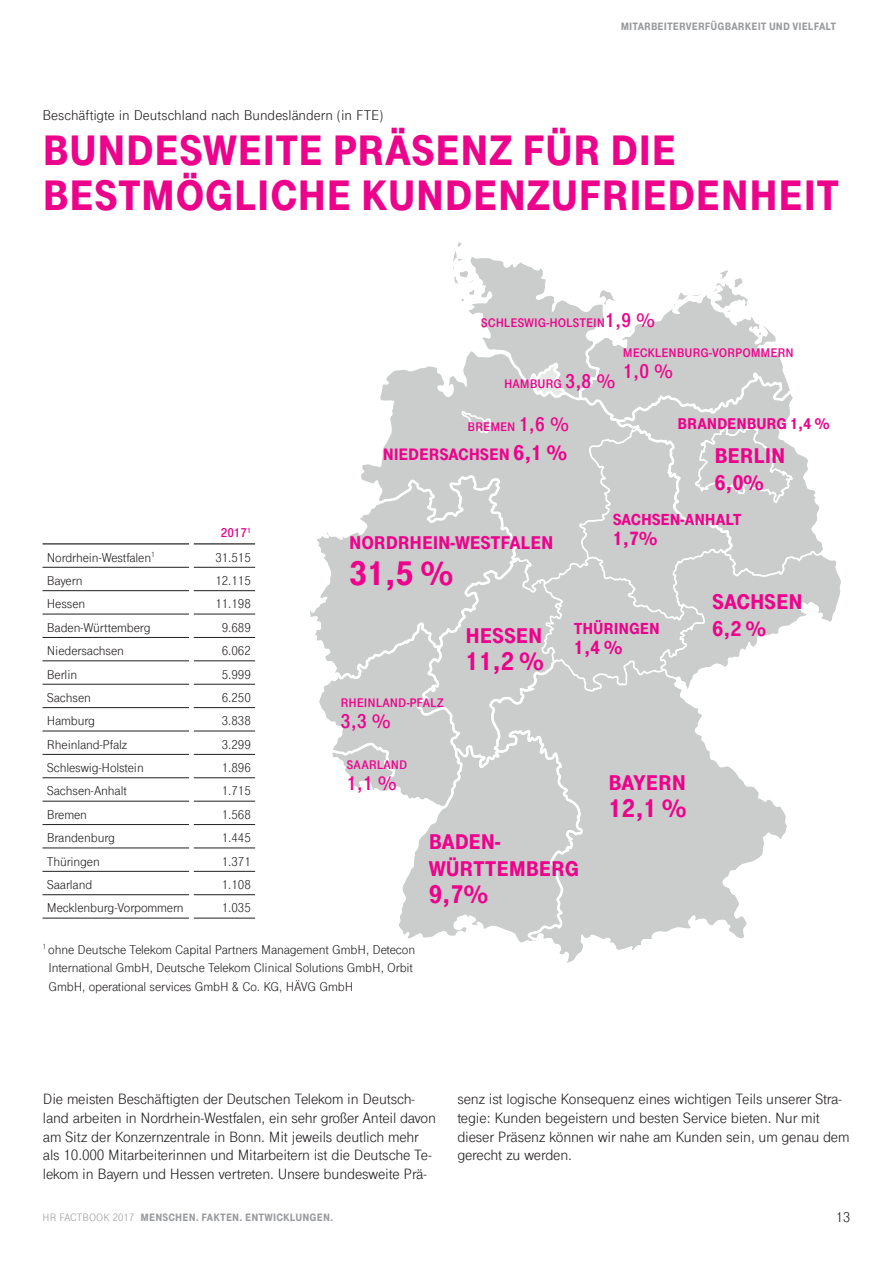
<style>
.page{position:relative;width:893px;height:1263px;background:#fff}
.page>*{position:absolute;margin:0;border:0;box-sizing:border-box;transform-origin:0 0}
.t1{font:900 45px/45px "Tele Grotesk Next";color:#ed028c}
.t2{font:900 36px "Tele Grotesk Next";color:#ed028c}
.t3{font:900 27px "Tele Grotesk Next";color:#ed028c}
.t4{font:900 22.5px/27px "Tele Grotesk Next";letter-spacing:-.005em;color:#ed028c}
.t5{font:700 21px "Tele Grotesk Next";color:#ed028c}
.t6{font:900 20.25px "Tele Grotesk Next";color:#ed028c}
.t7{font:900 19.5px "Tele Grotesk Next";letter-spacing:-.005em;color:#ed028c}
.t8{font:900 17.55px "Tele Grotesk Next";letter-spacing:-.005em;color:#ed028c}
.t9{font:900 16.8px "Tele Grotesk Next";letter-spacing:-.005em;color:#ed028c}
.t10{font:900 16.5px "Tele Grotesk Next";letter-spacing:-.005em;color:#ed028c}
.t11{font:15.75px/18.8px "Tele Grotesk Next";letter-spacing:-.01em;color:#231f20}
.t12{font:15px "Tele Grotesk Next";color:#231f20}
.t13{font:13.5px/18.8px "Tele Grotesk Next";letter-spacing:-.005em;color:#231f20}
.t14{font:700 13.5px "Tele Grotesk Next";color:#ed028c}
.t15{font:700 13.2px "Tele Grotesk Next";letter-spacing:-.005em;color:#ed028c}
.t16{font:900 11.25px "Tele Grotesk Next";letter-spacing:.01em;color:#999b9e}
.s1{font-size:21px}
.s2{font-size:22.5px}
.s3{font-weight:400}
</style>
<div class="page">
<svg style="left:310px;top:242px;width:531px;height:704px"></svg>
<hr style="left:43px;top:543px;width:146px;height:1px;background:#231f20">
<hr style="left:194px;top:543px;width:61px;height:1px;background:#231f20">
<hr style="left:43px;top:567px;width:146px;height:1px;background:#231f20">
<hr style="left:194px;top:567px;width:61px;height:1px;background:#231f20">
<hr style="left:43px;top:590px;width:146px;height:1px;background:#231f20">
<hr style="left:194px;top:590px;width:61px;height:1px;background:#231f20">
<hr style="left:43px;top:614px;width:146px;height:1px;background:#231f20">
<hr style="left:194px;top:614px;width:61px;height:1px;background:#231f20">
<hr style="left:43px;top:637px;width:146px;height:1px;background:#231f20">
<hr style="left:194px;top:637px;width:61px;height:1px;background:#231f20">
<hr style="left:43px;top:661px;width:146px;height:1px;background:#231f20">
<hr style="left:194px;top:661px;width:61px;height:1px;background:#231f20">
<hr style="left:43px;top:684px;width:146px;height:1px;background:#231f20">
<hr style="left:194px;top:684px;width:61px;height:1px;background:#231f20">
<hr style="left:43px;top:707px;width:146px;height:1px;background:#231f20">
<hr style="left:194px;top:707px;width:61px;height:1px;background:#231f20">
<hr style="left:43px;top:731px;width:146px;height:1px;background:#231f20">
<hr style="left:194px;top:731px;width:61px;height:1px;background:#231f20">
<hr style="left:43px;top:754px;width:146px;height:1px;background:#231f20">
<hr style="left:194px;top:754px;width:61px;height:1px;background:#231f20">
<hr style="left:43px;top:777px;width:146px;height:1px;background:#231f20">
<hr style="left:194px;top:777px;width:61px;height:1px;background:#231f20">
<hr style="left:43px;top:801px;width:146px;height:1px;background:#231f20">
<hr style="left:194px;top:801px;width:61px;height:1px;background:#231f20">
<hr style="left:43px;top:824px;width:146px;height:1px;background:#231f20">
<hr style="left:194px;top:824px;width:61px;height:1px;background:#231f20">
<hr style="left:43px;top:848px;width:146px;height:1px;background:#231f20">
<hr style="left:194px;top:848px;width:61px;height:1px;background:#231f20">
<hr style="left:43px;top:871px;width:146px;height:1px;background:#231f20">
<hr style="left:194px;top:871px;width:61px;height:1px;background:#231f20">
<hr style="left:43px;top:894px;width:146px;height:1px;background:#231f20">
<hr style="left:194px;top:894px;width:61px;height:1px;background:#231f20">
<hr style="left:43px;top:918px;width:146px;height:1px;background:#231f20">
<hr style="left:194px;top:918px;width:61px;height:1px;background:#231f20">
<p class="t16" style="left:621px;top:20px;width:217px">MITARBEITERVERFÜGBARKEIT UND VIELFALT</p>
<p class="t12" style="left:43px;top:106px;width:342px">Beschäftigte in Deutschland nach Bundesländern (in FTE)</p>
<h1 class="t1" style="left:43px;top:128px;width:798px">BUNDESWEITE PRÄSENZ FÜR DIE<br>BESTMÖGLICHE KUNDENZUFRIEDENHEIT</h1>
<p class="t15" style="left:481px;top:316px;width:175px">SCHLESWIG-HOLSTEIN<span class="s1">1,9 %</span></p>
<p class="t15" style="left:504px;top:376px;width:112px">HAMBURG <span class="s1">3,8 %</span></p>
<p class="t15" style="left:623px;top:345px;width:172px">MECKLENBURG-VORPOMMERN</p>
<h3 class="t5" style="left:623px;top:360px;width:51px">1,0 %</h3>
<p class="t15" style="left:468px;top:419px;width:103px">BREMEN <span class="s1">1,6 %</span></p>
<p class="t8" style="left:383px;top:444px;width:186px">NIEDERSACHSEN <span class="s2">6,1 %</span></p>
<p class="t10" style="left:677px;top:414px;width:154px">BRANDENBURG 1,4 %</p>
<h3 class="t4" style="left:714px;top:442px;width:73px">BERLIN<br>6,0%</h3>
<p class="t9" style="left:613px;top:510px;width:130px">SACHSEN-ANHALT</p>
<p class="t6" style="left:613px;top:527px;width:46px">1,7%</p>
<p class="t14" style="left:221px;top:525px;width:32px">2017<sup>1</sup></p>
<p class="t7" style="left:349px;top:531px;width:206px">NORDRHEIN-WESTFALEN</p>
<h2 class="t2" style="left:349px;top:553px;width:105px">31,5 %</h2>
<p class="t13" style="left:47px;top:548px;width:110px">Nordrhein-Westfalen<sup>1</sup></p>
<p class="t13" style="left:215px;top:548px;width:37px">31.515</p>
<p class="t13" style="left:47px;top:571px;width:37px">Bayern</p>
<p class="t13" style="left:215px;top:571px;width:37px">12.115</p>
<p class="t13" style="left:47px;top:595px;width:40px">Hessen</p>
<p class="t13" style="left:215px;top:595px;width:37px">11.198</p>
<p class="t13" style="left:47px;top:618px;width:105px">Baden-Württemberg</p>
<p class="t13" style="left:222px;top:618px;width:30px">9.689</p>
<p class="t13" style="left:47px;top:641px;width:79px">Niedersachsen</p>
<p class="t13" style="left:222px;top:641px;width:30px">6.062</p>
<p class="t13" style="left:47px;top:665px;width:32px">Berlin</p>
<p class="t13" style="left:222px;top:665px;width:30px">5.999</p>
<p class="t13" style="left:47px;top:688px;width:46px">Sachsen</p>
<p class="t13" style="left:222px;top:688px;width:30px">6.250</p>
<p class="t13" style="left:47px;top:712px;width:50px">Hamburg</p>
<p class="t13" style="left:222px;top:712px;width:30px">3.838</p>
<p class="t13" style="left:47px;top:735px;width:82px">Rheinland-Pfalz</p>
<p class="t13" style="left:222px;top:735px;width:30px">3.299</p>
<p class="t13" style="left:47px;top:758px;width:99px">Schleswig-Holstein</p>
<p class="t13" style="left:222px;top:758px;width:30px">1.896</p>
<p class="t13" style="left:47px;top:782px;width:82px">Sachsen-Anhalt</p>
<p class="t13" style="left:222px;top:782px;width:30px">1.715</p>
<p class="t13" style="left:47px;top:805px;width:42px">Bremen</p>
<p class="t13" style="left:222px;top:805px;width:30px">1.568</p>
<p class="t13" style="left:47px;top:828px;width:70px">Brandenburg</p>
<p class="t13" style="left:222px;top:828px;width:30px">1.445</p>
<p class="t13" style="left:47px;top:852px;width:55px">Thüringen</p>
<p class="t13" style="left:222px;top:852px;width:30px">1.371</p>
<p class="t13" style="left:47px;top:875px;width:47px">Saarland</p>
<p class="t13" style="left:222px;top:875px;width:30px">1.108</p>
<p class="t13" style="left:47px;top:899px;width:139px">Mecklenburg-Vorpommern</p>
<p class="t13" style="left:222px;top:899px;width:30px">1.035</p>
<p class="t13" style="left:49px;top:940px;width:368px;text-indent:-6px"><sup>1</sup> ohne Deutsche Telekom Capital Partners Management GmbH, Detecon<br>International GmbH, Deutsche Telekom Clinical Solutions GmbH, Orbit<br>GmbH, operational services GmbH &amp; Co. KG, HÄVG GmbH</p>
<h3 class="t4" style="left:712px;top:588px;width:92px">SACHSEN<br>6,2 %</h3>
<p class="t9" style="left:574px;top:619px;width:87px">THÜRINGEN</p>
<p class="t6" style="left:574px;top:636px;width:50px">1,4 %</p>
<h3 class="t4" style="left:466px;top:623px;width:78px">HESSEN</h3>
<h3 class="t3" style="left:466px;top:646px;width:79px">11,2 %</h3>
<p class="t15" style="left:341px;top:696px;width:105px">RHEINLAND-PFALZ</p>
<h3 class="t5" style="left:341px;top:710px;width:51px">3,3 %</h3>
<p class="t15" style="left:347px;top:757px;width:62px">SAARLAND</p>
<h3 class="t5" style="left:347px;top:771px;width:51px">1,1 %</h3>
<h3 class="t4" style="left:608px;top:769px;width:79px">BAYERN</h3>
<h3 class="t3" style="left:608px;top:793px;width:79px">12,1 %</h3>
<h3 class="t4" style="left:429px;top:829px;width:152px">BADEN-<br>WÜRTTEMBERG</h3>
<h3 class="t3" style="left:429px;top:879px;width:61px">9,7%</h3>
<p class="t11" style="left:43px;top:1090px;width:395px">Die meisten Beschäftigten der Deutschen Telekom in Deutsch&shy;land arbeiten in Nordrhein-Westfalen, ein sehr großer Anteil davon am Sitz der Konzernzentrale in Bonn. Mit jeweils deutlich mehr als 10.000 Mitarbeiterinnen und Mitarbeitern ist die Deutsche Te&shy;lekom in Bayern und Hessen vertreten. Unsere bundesweite Prä-</p>
<p class="t11" style="left:457px;top:1090px;width:394px">senz ist logische Konsequenz eines wichtigen Teils unserer Stra&shy;tegie: Kunden begeistern und besten Service bieten. Nur mit dieser Präsenz können wir nahe am Kunden sein, um genau dem gerecht zu werden.</p>
<p class="t16" style="left:43px;top:1211px;width:292px"><span class="s3">HR FACTBOOK 2017</span> MENSCHEN. FAKTEN. ENTWICKLUNGEN.</p>
<p class="t12" style="left:836px;top:1208px;width:16px">13</p>
</div>
